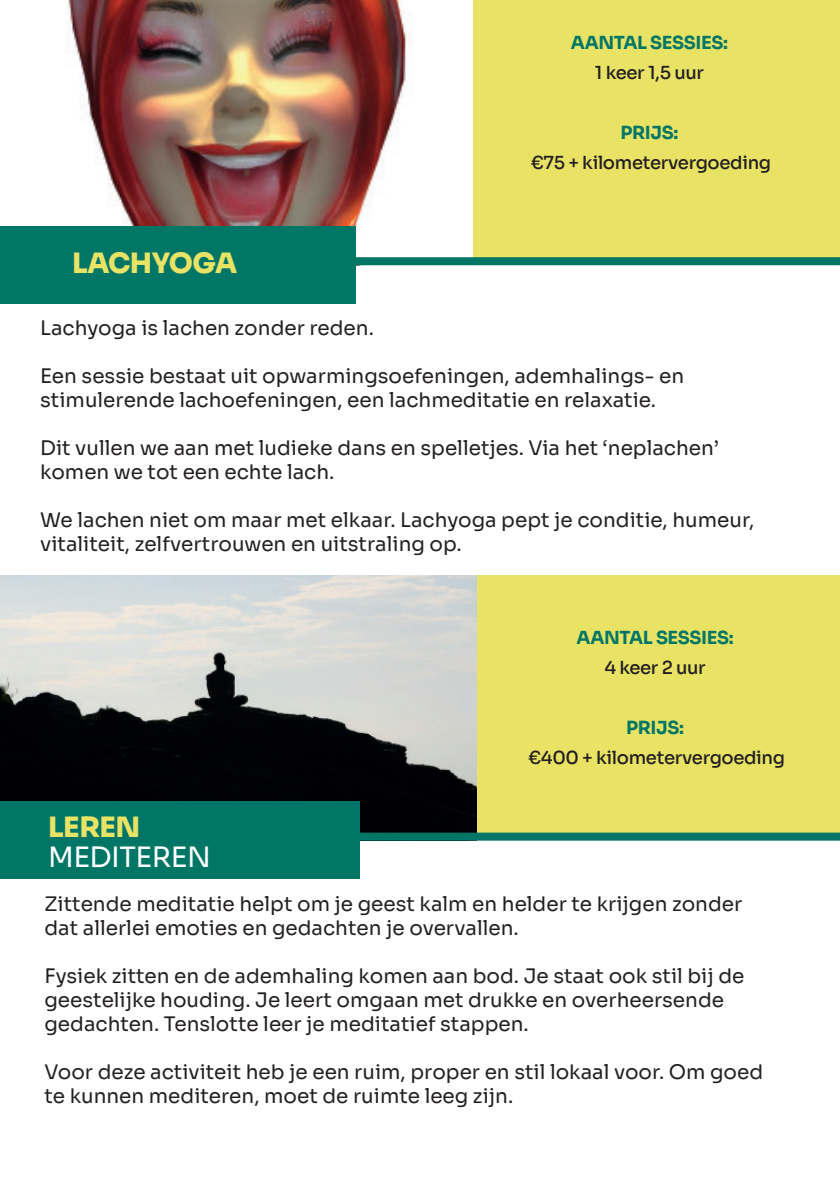
<style>
.page{position:relative;width:840px;height:1191px;background:#fff}
.page>*{position:absolute;margin:0;border:0;box-sizing:border-box;transform-origin:0 0}
.Cover_Big_Header{font:800 28px "Sora";letter-spacing:-.02em;color:#e9e365}
.Cover_Big_Header-2{font:28px "Sora";letter-spacing:-.02em;color:#fff}
.t1{font:20px/24px "Sora";color:#231f20}
.Cover_Big_Header-3{font:500 18px "Sora";letter-spacing:-.02em;color:#231f20}
.Cover_Big_Header-4{font:700 18px "Sora";letter-spacing:-.02em;color:#007667}
</style>
<div class="page">
<div style="left:476px;top:575px;width:363px;height:265px;background:#e9e365"></div>
<div style="left:462px;top:0;width:377px;height:263px;background:#e9e365"></div>
<img style="left:66px;top:0;width:406px;height:257px">
<div style="left:0;top:226px;width:355px;height:77px;background:#007667"></div>
<div style="left:329px;top:257px;width:510px;height:8px;background:#007667"></div>
<img style="left:0;top:575px;width:476px;height:257px">
<div style="left:0;top:802px;width:359px;height:77px;background:#007667"></div>
<div style="left:338px;top:832px;width:501px;height:8px;background:#007667"></div>
<p class="Cover_Big_Header-4" style="left:570px;top:27px;width:159px">AANTAL SESSIES:</p>
<p class="Cover_Big_Header-3" style="left:594px;top:57px;width:111px">1 keer 1,5 uur</p>
<p class="Cover_Big_Header" style="left:72px;top:239px;width:166px">LACHYOGA</p>
<p class="Cover_Big_Header-4" style="left:620px;top:117px;width:59px">PRIJS:</p>
<p class="Cover_Big_Header-3" style="left:531px;top:147px;width:241px">€75 + kilometervergoeding</p>
<p class="t1" style="left:40px;top:314px;width:335px">Lachyoga is lachen zonder reden.</p>
<p class="t1" style="left:40px;top:362px;width:645px">Een sessie bestaat uit opwarmingsoefeningen, ademhalings- en stimulerende lachoefeningen, een lachmeditatie en relaxatie.</p>
<p class="t1" style="left:40px;top:434px;width:679px">Dit vullen we aan met ludieke dans en spelletjes. Via het ‘neplachen’ komen we tot een echte lach.</p>
<p class="t1" style="left:40px;top:506px;width:715px">We lachen niet om maar met elkaar. Lachyoga pept je conditie, humeur, vitaliteit, zelfvertrouwen en uitstraling op.</p>
<p class="Cover_Big_Header-4" style="left:576px;top:623px;width:159px">AANTAL SESSIES:</p>
<p class="Cover_Big_Header-3" style="left:604px;top:653px;width:103px">4 keer 2 uur</p>
<p class="Cover_Big_Header" style="left:48px;top:803px;width:94px">LEREN</p>
<p class="Cover_Big_Header-2" style="left:48px;top:833px;width:164px">MEDITEREN</p>
<p class="Cover_Big_Header-4" style="left:625px;top:713px;width:59px">PRIJS:</p>
<p class="Cover_Big_Header-3" style="left:528px;top:743px;width:258px">€400 + kilometervergoeding</p>
<p class="t1" style="left:44px;top:889px;width:699px">Zittende meditatie helpt om je geest kalm en helder te krijgen zonder dat allerlei emoties en gedachten je overvallen.</p>
<p class="t1" style="left:44px;top:961px;width:701px">Fysiek zitten en de ademhaling komen aan bod. Je staat ook stil bij de geestelijke houding. Je leert omgaan met drukke en overheersende gedachten. Tenslotte leer je meditatief stappen.</p>
<p class="t1" style="left:44px;top:1057px;width:719px">Voor deze activiteit heb je een ruim, proper en stil lokaal voor. Om goed te kunnen mediteren, moet de ruimte leeg zijn.</p>
</div>
